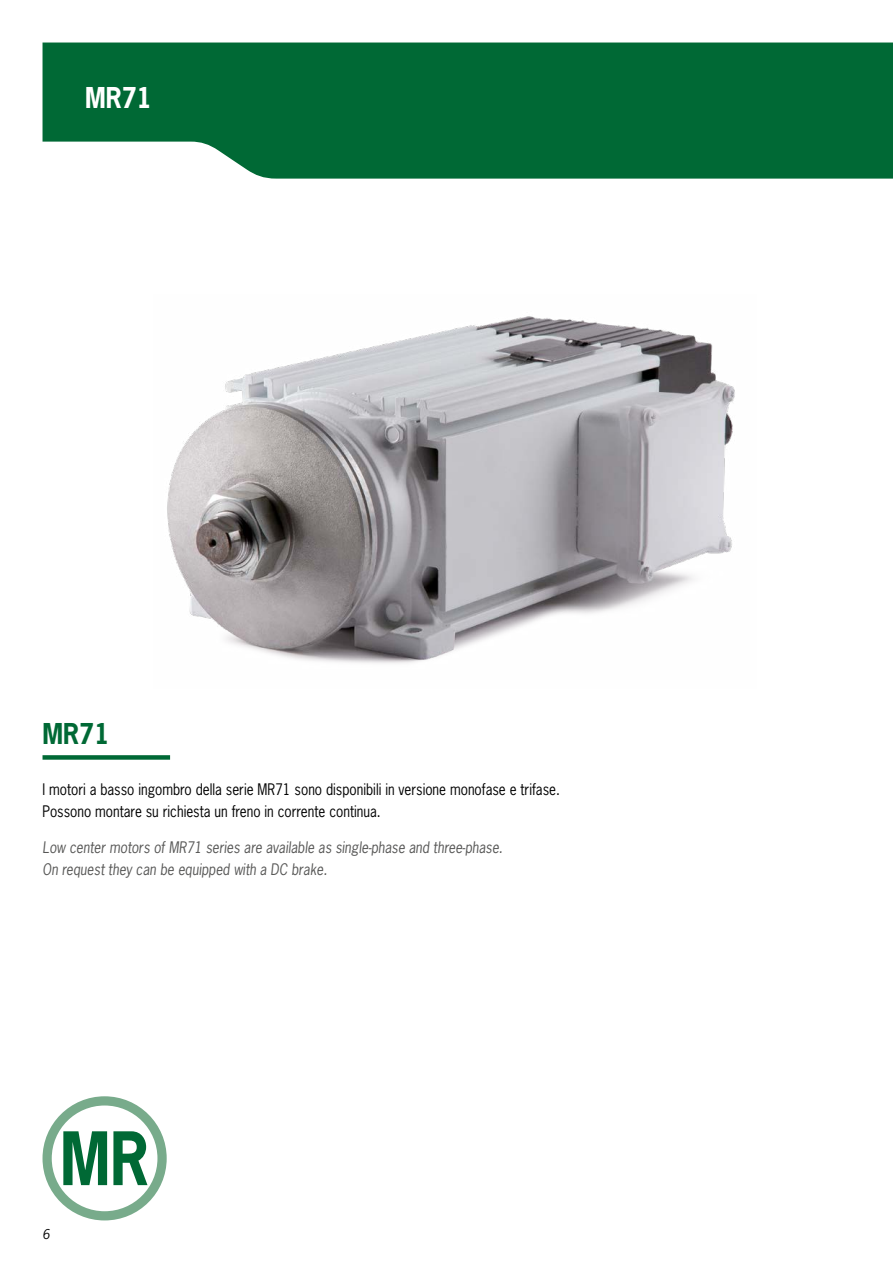
<style>
.page{position:relative;width:893px;height:1263px;background:#fff}
.page>*{position:absolute;margin:0;border:0;box-sizing:border-box;transform-origin:0 0}
.t1{font:700 69.15px "News Gothic Std";color:#006935;scale:.85 1}
.t2{font:700 27px "News Gothic Std";color:#fff;scale:.9 1}
.t3{font:700 27px "News Gothic Std";color:#006935;scale:.9 1}
.t4{font:15px/22.5px "News Gothic Std";color:#000;scale:.9 1}
.t5{font:italic 15px/22.5px "News Gothic Std";color:#575756;scale:.9 1}
.t6{font:italic 12.75px "News Gothic Std";color:#000}
</style>
<div class="page">
<div style="left:43px;top:43px;width:850px;height:136px;background:#006935"></div>
<div style="left:43px;top:755px;width:127px;height:5px;background:#006935"></div>
<img style="left:167px;top:316px;width:568px;height:348px">
<div style="left:43px;top:1096px;width:124px;height:124px;border:9px solid #78ab8b;border-radius:50%"></div>
<h2 class="t2" style="left:85px;top:80px;width:76px">MR71</h2>
<h2 class="t3" style="left:43px;top:716px;width:76px">MR71</h2>
<p class="t4" style="left:43px;top:778px;width:576px">I motori a basso ingombro della serie MR71 sono disponibili in versione monofase e trifase.<br>Possono montare su richiesta un freno in corrente continua.</p>
<p class="t5" style="left:43px;top:836px;width:513px">Low center motors of MR71 series are available as single-phase and three-phase.<br>On request they can be equipped with a DC brake.</p>
<h1 class="t1" style="left:60px;top:1113px;width:106px">MR</h1>
<p class="t6" style="left:43px;top:1226px;width:9px">6</p>
</div>
